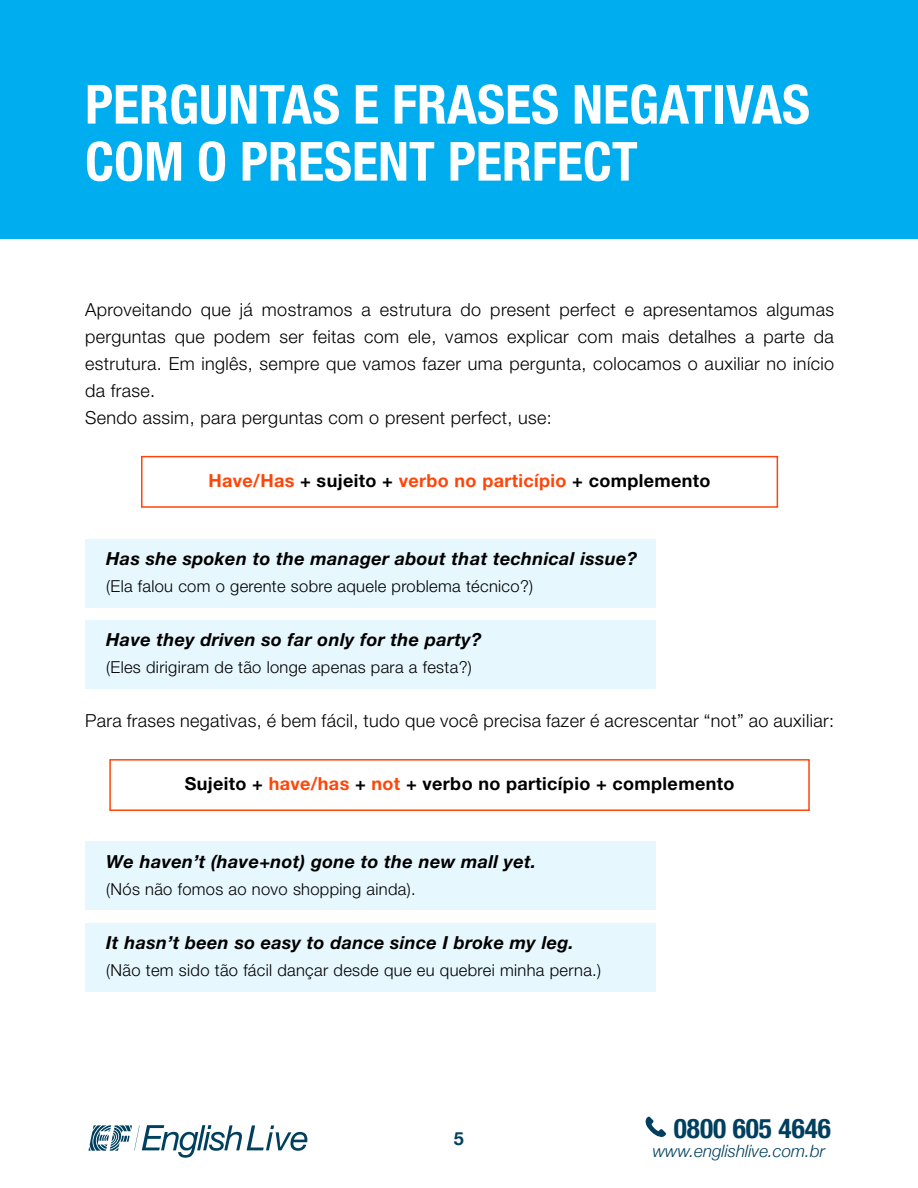
<style>
.page{position:relative;width:918px;height:1188px;background:#fff}
.page>*{position:absolute;margin:0;border:0;box-sizing:border-box;transform-origin:0 0}
.t1{font:700 condensed 54px/57px "Helvetica Neue LT Pro";color:#fff}
.t2{font:700 condensed 27.3px "Helvetica Neue";color:#003f5f}
.t3{font:300 18px/27px "Helvetica Neue LT Pro";letter-spacing:.02em;color:#000}
.t4{font:italic 700 18px "Helvetica Neue LT Pro";letter-spacing:.02em;color:#000}
.t5{font:700 18px "Helvetica Neue LT Pro";letter-spacing:.02em;color:#000}
.t6{font:700 18px "Helvetica Neue LT Pro";letter-spacing:.02em;color:#ff4508}
.t7{font:700 18px "Helvetica Neue";color:#003f5f}
.t8{font:italic 300 16.95px "Helvetica Neue";color:#003f5f}
.t9{font:300 16.5px "Helvetica Neue LT Pro";letter-spacing:.02em;color:#000}
.s1{color:#000}
.s2{color:#ff4508}
</style>
<div class="page">
<svg style="left:645px;top:1116px;width:21px;height:21px"></svg>
<svg style="left:88px;top:1125px;width:219px;height:33px"></svg>
<div style="left:85px;top:540px;width:571px;height:68px;background:#e6f7fd"></div>
<div style="left:85px;top:620px;width:571px;height:69px;background:#e6f7fd"></div>
<div style="left:85px;top:842px;width:571px;height:68px;background:#e6f7fd"></div>
<div style="left:85px;top:923px;width:571px;height:69px;background:#e6f7fd"></div>
<div style="left:0;top:0;width:918px;height:239px;background:#00aeef"></div>
<div style="left:141px;top:456px;width:637px;height:52px;border:2px solid #ff4508"></div>
<div style="left:109px;top:759px;width:701px;height:52px;border:2px solid #ff4508"></div>
<h1 class="t1" style="left:85px;top:75px;width:726px">PERGUNTAS E FRASES NEGATIVAS<br>COM O PRESENT PERFECT</h1>
<p class="t3" style="left:85px;top:295px;width:751px">Aproveitando que já mostramos a estrutura do present perfect e apresentamos algumas perguntas que podem ser feitas com ele, vamos explicar com mais detalhes a parte da estrutura. Em inglês, sempre que vamos fazer uma pergunta, colocamos o auxiliar no início da frase.<br>Sendo assim, para perguntas com o present perfect, use:</p>
<p class="t6" style="left:209px;top:469px;width:504px">Have/Has <span class="s1">+ sujeito +</span> verbo no particípio <span class="s1">+ complemento</span></p>
<p class="t4" style="left:106px;top:547px;width:532px">Has she spoken to the manager about that technical issue?</p>
<p class="t9" style="left:106px;top:576px;width:428px">(Ela falou com o gerente sobre aquele problema técnico?)</p>
<p class="t4" style="left:106px;top:628px;width:377px">Have they driven so far only for the party?</p>
<p class="t9" style="left:106px;top:657px;width:367px">(Eles dirigiram de tão longe apenas para a festa?)</p>
<p class="t3" style="left:85px;top:706px;width:751px">Para frases negativas, é bem fácil, tudo que você precisa fazer é acrescentar “not” ao auxiliar:</p>
<p class="t5" style="left:185px;top:772px;width:551px">Sujeito + <span class="s2">have/has</span> + <span class="s2">not</span> + verbo no particípio + complemento</p>
<p class="t4" style="left:106px;top:850px;width:432px">We haven’t (have+not) gone to the new mall yet.</p>
<p class="t9" style="left:106px;top:879px;width:311px">(Nós não fomos ao novo shopping ainda).</p>
<p class="t4" style="left:106px;top:931px;width:469px">It hasn’t been so easy to dance since I broke my leg.</p>
<p class="t9" style="left:106px;top:960px;width:496px">(Não tem sido tão fácil dançar desde que eu quebrei minha perna.)</p>
<p class="t7" style="left:454px;top:1125px;width:12px">5</p>
<h2 class="t2" style="left:674px;top:1105px;width:159px">0800 605 4646</h2>
<p class="t8" style="left:653px;top:1138px;width:174px">www.englishlive.com.br</p>
</div>
